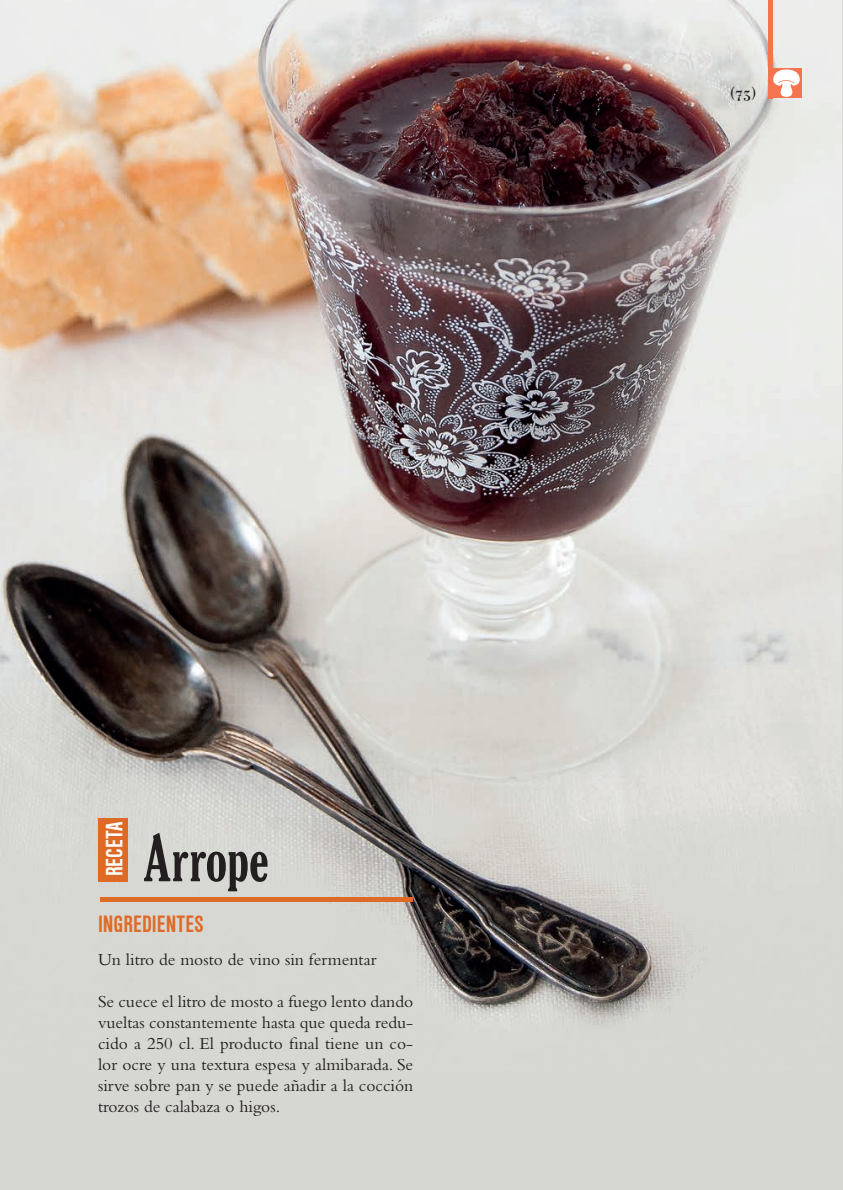
<style>
.page{position:relative;width:843px;height:1190px;background:#fff}
.page>*{position:absolute;margin:0;border:0;box-sizing:border-box;transform-origin:0 0}
.t1{font:63px "Gloucester Bold Extra Condensed PL";color:#231f20}
.t2{font:700 condensed 24.5px "Nimbus San D";color:#de6a27}
.t3{font:700 condensed 24.5px "Nimbus San D";letter-spacing:.005em;color:#fff}
.t4{font:17.5px/21px "Bembo";color:#231f20;text-align:justify}
.t5{font:15.75px "Katrina";color:#231f20}
</style>
<div class="page">
<div style="left:0;top:0;width:843px;height:1189px;background:#d6d6d2"></div>
<img style="left:0;top:0;width:841px;height:1025px">
<div style="left:771px;top:68px;width:30px;height:30px;background:#f3744f"></div>
<div style="left:768px;top:0;width:5px;height:98px;background:#f3744f"></div>
<svg style="left:773px;top:69px;width:27px;height:28px"></svg>
<div style="left:98px;top:818px;width:30px;height:63px;background:#de6a27"></div>
<div style="left:101px;top:897px;width:312px;height:5px;background:#de6a27"></div>
<h2 class="t3" style="left:101px;top:876px;width:56px;rotate:-90deg">RECETA</h2>
<h1 class="t1" style="left:143px;top:818px;width:128px">Arrope</h1>
<h2 class="t2" style="left:98px;top:911px;width:107px">INGREDIENTES</h2>
<p class="t4" style="left:98px;top:949px;width:280px">Un litro de mosto de vino sin fermentar</p>
<p class="t4" style="left:98px;top:991px;width:317px">Se cuece el litro de mosto a fuego lento dando vueltas constantemente hasta que queda redu&shy;cido a 250 cl. El producto final tiene un co&shy;lor ocre y una textura espesa y almibarada. Se sirve sobre pan y se puede añadir a la cocción trozos de calabaza o higos.</p>
<p class="t5" style="left:730px;top:83px;width:27px">(73)</p>
</div>
